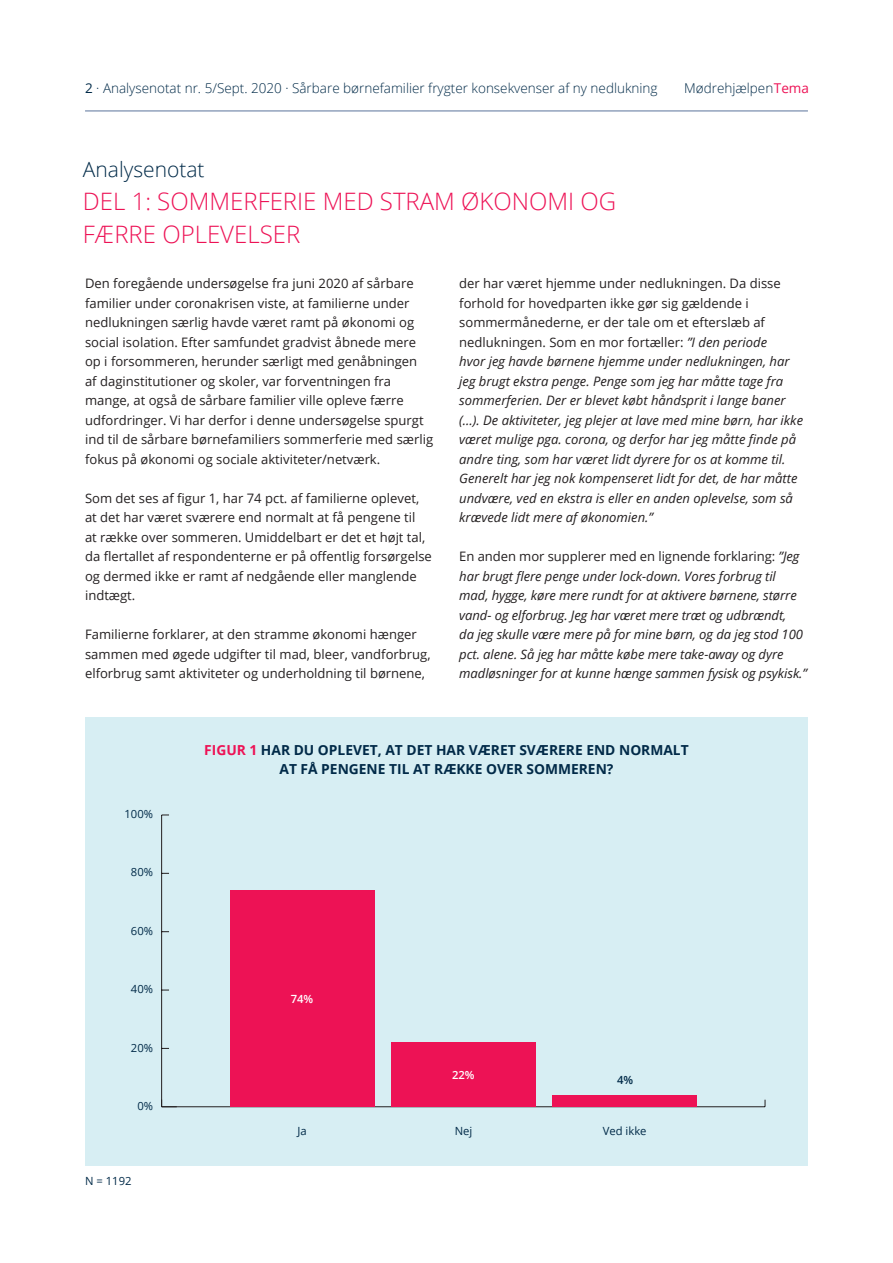
<style>
.page{position:relative;width:893px;height:1263px;background:#fff}
.page>*{position:absolute;margin:0;border:0;box-sizing:border-box;transform-origin:0 0}
.Temamanchet{font:300 24px "Open Sans";color:#ed1255}
.Rubrik__forside{font:300 21px "Open Sans";color:#012a48}
.Figurtitler{font:700 13.8px "Open Sans";color:#012a48}
.t1{font:300 13.5px "Open Sans";color:#012a48}
.Brødtekst_8_7_13{font:italic 13.05px/19.5px "Open Sans";color:#231f20}
.Brødtekst_8_7_13-2{font:13.05px/19.5px "Open Sans";color:#231f20}
.Figurtekst{font:11.25px "Open Sans";color:#012a48}
.Figurtal{font:600 11.25px "Open Sans";color:#fff}
.Figurtal-2{font:600 11.25px "Open Sans";color:#012a48}
.s1{font-weight:400}
.s2{font-weight:400;color:#ed1255}
.s3{font-style:normal}
.s4{color:#ed1255}
</style>
<div class="page">
<hr style="left:85px;top:111px;width:723px;height:1px;background:#5b749b">
<div style="left:85px;top:717px;width:723px;height:449px;background:#d7eef3"></div>
<hr style="left:162px;top:1106px;width:603px;height:1px;background:#231f20">
<hr style="left:161px;top:815px;width:1px;height:292px;background:#231f20">
<svg style="left:161px;top:1099px;width:16px;height:8px"></svg>
<div style="left:552px;top:1095px;width:145px;height:12px;background:#ed1255"></div>
<div style="left:391px;top:1042px;width:145px;height:65px;background:#ed1255"></div>
<div style="left:230px;top:891px;width:145px;height:216px;background:#ed1255"></div>
<p class="t1" style="left:85px;top:79px;width:574px"><span class="s1">2</span> · Analysenotat nr. 5/Sept. 2020 · Sårbare børnefamilier frygter konsekvenser af ny nedlukning</p>
<p class="t1" style="left:684px;top:79px;width:126px">Mødrehjælpen<span class="s2">Tema</span></p>
<p class="Rubrik__forside" style="left:83px;top:155px;width:123px">Analysenotat</p>
<p class="Temamanchet" style="left:83px;top:185px;width:535px">DEL 1: SOMMERFERIE MED STRAM ØKONOMI OG</p>
<p class="Temamanchet" style="left:83px;top:218px;width:219px">FÆRRE OPLEVELSER</p>
<p class="Brødtekst_8_7_13" style="left:459px;top:273px;width:345px"><span class="s3">der har været hjemme under nedlukningen. Da disse forhold for hovedparten ikke gør sig gældende i sommermånederne, er der tale om et efterslæb af nedlukningen. Som en mor fortæller:</span> ”I den periode<br>hvor jeg havde børnene hjemme under nedlukningen, har jeg brugt ekstra penge. Penge som jeg har måtte tage fra sommerferien. Der er blevet købt håndsprit i lange baner (...). De aktiviteter, jeg plejer at lave med mine børn, har ikke været mulige pga. corona, og derfor har jeg måtte finde på andre ting, som har været lidt dyrere for os at komme til.<br>Generelt har jeg nok kompenseret lidt for det, de har måtte undvære, ved en ekstra is eller en anden oplevelse, som så krævede lidt mere af økonomien.”</p>
<p class="Brødtekst_8_7_13" style="left:459px;top:546px;width:349px"><span class="s3">En anden mor supplerer med en lignende forklaring:</span> ”Jeg har brugt flere penge under lock-down. Vores forbrug til mad, hygge, køre mere rundt for at aktivere børnene, større vand- og elforbrug. Jeg har været mere træt og udbrændt,<br>da jeg skulle være mere på for mine børn, og da jeg stod 100 pct. alene. Så jeg har måtte købe mere take-away og dyre madløsninger for at kunne hænge sammen fysisk og psykisk.”</p>
<p class="Brødtekst_8_7_13-2" style="left:85px;top:273px;width:350px">Den foregående undersøgelse fra juni 2020 af sårbare familier under coronakrisen viste, at familierne under nedlukningen særlig havde været ramt på økonomi og social isolation. Efter samfundet gradvist åbnede mere op i forsommeren, herunder særligt med genåbningen<br>af daginstitutioner og skoler, var forventningen fra mange, at også de sårbare familier ville opleve færre udfordringer. Vi har derfor i denne undersøgelse spurgt ind til de sårbare børnefamiliers sommerferie med særlig fokus på økonomi og sociale aktiviteter/netværk.</p>
<p class="Brødtekst_8_7_13-2" style="left:85px;top:488px;width:348px">Som det ses af figur 1, har 74 pct. af familierne oplevet, at det har været sværere end normalt at få pengene til<br>at række over sommeren. Umiddelbart er det et højt tal, da flertallet af respondenterne er på offentlig forsørgelse og dermed ikke er ramt af nedgående eller manglende indtægt.</p>
<p class="Brødtekst_8_7_13-2" style="left:85px;top:624px;width:347px">Familierne forklarer, at den stramme økonomi hænger sammen med øgede udgifter til mad, bleer, vandforbrug, elforbrug samt aktiviteter og underholdning til børnene,</p>
<p class="Figurtekst" style="left:125px;top:806px;width:30px">100%</p>
<p class="Figurtekst" style="left:131px;top:864px;width:24px">80%</p>
<p class="Figurtekst" style="left:131px;top:923px;width:24px">60%</p>
<p class="Figurtekst" style="left:131px;top:981px;width:24px">40%</p>
<p class="Figurtekst" style="left:131px;top:1040px;width:24px">20%</p>
<p class="Figurtekst" style="left:137px;top:1098px;width:17px">0%</p>
<p class="Figurtekst" style="left:85px;top:1173px;width:48px">N = 1192</p>
<p class="Figurtitler" style="left:204px;top:740px;width:486px"><span class="s4">FIGUR 1</span> HAR DU OPLEVET, AT DET HAR VÆRET SVÆRERE END NORMALT</p>
<p class="Figurtitler" style="left:279px;top:759px;width:335px">AT FÅ PENGENE TIL AT RÆKKE OVER SOMMEREN?</p>
<p class="Figurtal" style="left:291px;top:991px;width:24px">74%</p>
<p class="Figurtal" style="left:452px;top:1067px;width:24px">22%</p>
<p class="Figurtal-2" style="left:617px;top:1072px;width:18px">4%</p>
<p class="Figurtekst" style="left:297px;top:1123px;width:11px">Ja</p>
<p class="Figurtekst" style="left:455px;top:1123px;width:19px">Nej</p>
<p class="Figurtekst" style="left:603px;top:1123px;width:45px">Ved ikke</p>
</div>
